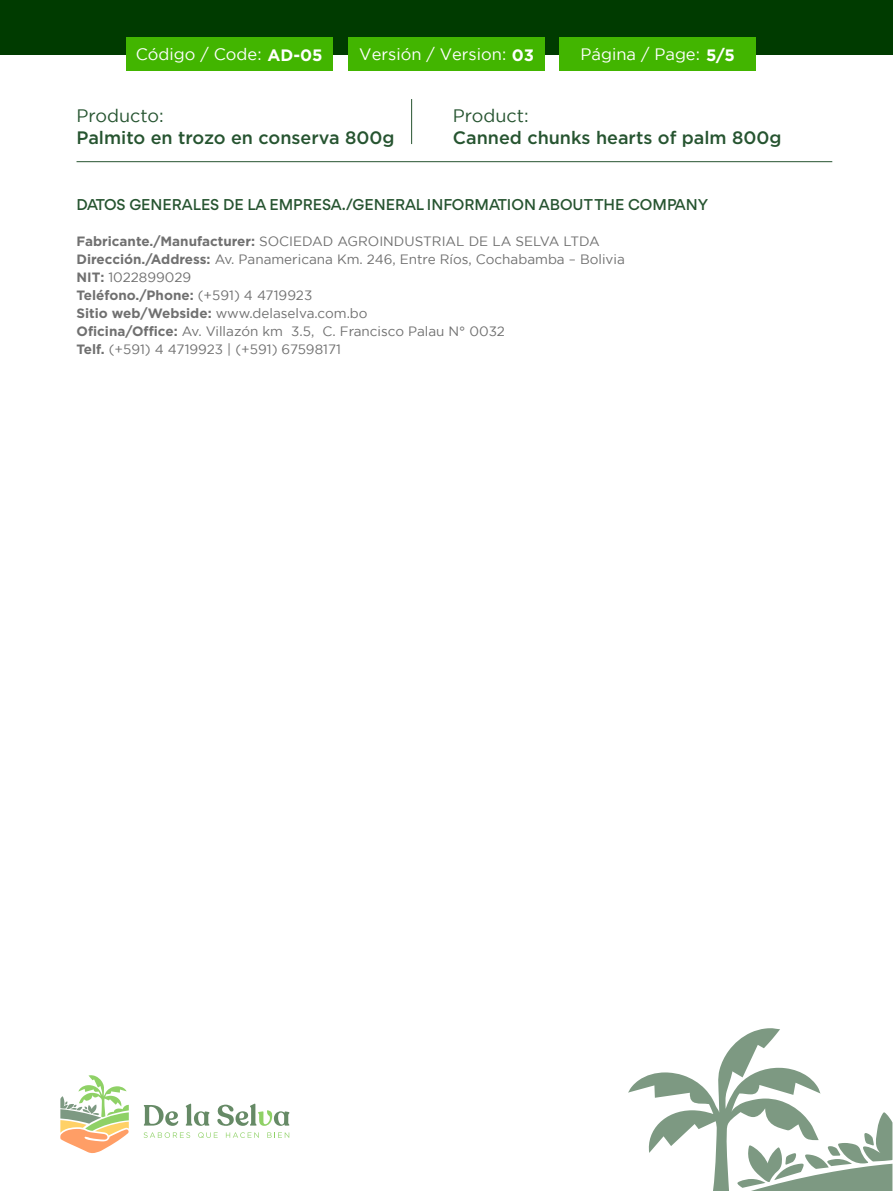
<style>
.page{position:relative;width:893px;height:1191px;background:#fff}
.page>*{position:absolute;margin:0;border:0;box-sizing:border-box;transform-origin:0 0}
.t1{font:500 18px "Gotham";color:#265430}
.t2{font:18px "Gotham";color:#265430}
.t3{font:16.5px "Gotham";color:#fff}
.t4{font:500 15px "Gordita";color:#265430}
.t5{font:13.5px/18px "Gotham";color:#707070}
.s1{font-weight:700}
</style>
<div class="page">
<div style="left:0;top:0;width:893px;height:54px;background:#003b00"></div>
<div style="left:126px;top:37px;width:207px;height:33px;background:#42b500"></div>
<div style="left:348px;top:37px;width:196px;height:33px;background:#42b500"></div>
<div style="left:560px;top:37px;width:196px;height:33px;background:#42b500"></div>
<svg style="left:60px;top:1075px;width:69px;height:78px"></svg>
<svg style="left:144px;top:1105px;width:35px;height:20px"></svg>
<svg style="left:186px;top:1103px;width:24px;height:22px"></svg>
<svg style="left:217px;top:1103px;width:73px;height:22px"></svg>
<svg style="left:144px;top:1132px;width:46px;height:5px"></svg>
<svg style="left:198px;top:1132px;width:20px;height:6px"></svg>
<svg style="left:226px;top:1132px;width:33px;height:5px"></svg>
<svg style="left:267px;top:1132px;width:22px;height:5px"></svg>
<svg style="left:628px;top:1028px;width:264px;height:162px"></svg>
<hr style="left:77px;top:161px;width:755px;height:1px;background:#265430">
<hr style="left:411px;top:99px;width:1px;height:45px;background:#265430">
<p class="t3" style="left:136px;top:45px;width:188px">Código / Code: <span class="s1">AD-05</span></p>
<p class="t3" style="left:359px;top:45px;width:176px">Versión / Version: <span class="s1">03</span></p>
<p class="t3" style="left:581px;top:45px;width:156px">Página / Page: <span class="s1">5/5</span></p>
<h1 class="t2" style="left:77px;top:106px;width:89px">Producto:</h1>
<h1 class="t1" style="left:77px;top:126px;width:319px">Palmito en trozo en conserva 800g</h1>
<h1 class="t2" style="left:453px;top:106px;width:77px">Product:</h1>
<h1 class="t1" style="left:453px;top:126px;width:330px">Canned chunks hearts of palm 800g</h1>
<p class="t4" style="left:77px;top:194px;width:633px">DATOS GENERALES DE LA EMPRESA./GENERAL INFORMATION ABOUT THE COMPANY</p>
<p class="t5" style="left:77px;top:232px;width:550px"><span class="s1">Fabricante./Manufacturer:</span> SOCIEDAD AGROINDUSTRIAL DE LA SELVA LTDA <span class="s1">Dirección./Address:</span> Av. Panamericana Km. 246, Entre Ríos, Cochabamba – Bolivia <span class="s1">NIT:</span> 1022899029<br><span class="s1">Teléfono./Phone:</span> (+591) 4 4719923<br><span class="s1">Sitio web/Webside:</span> www.delaselva.com.bo<br><span class="s1">Oficina/Office:</span> Av. Villazón km 3.5, C. Francisco Palau N° 0032<br><span class="s1">Telf.</span> (+591) 4 4719923 | (+591) 67598171</p>
</div>
